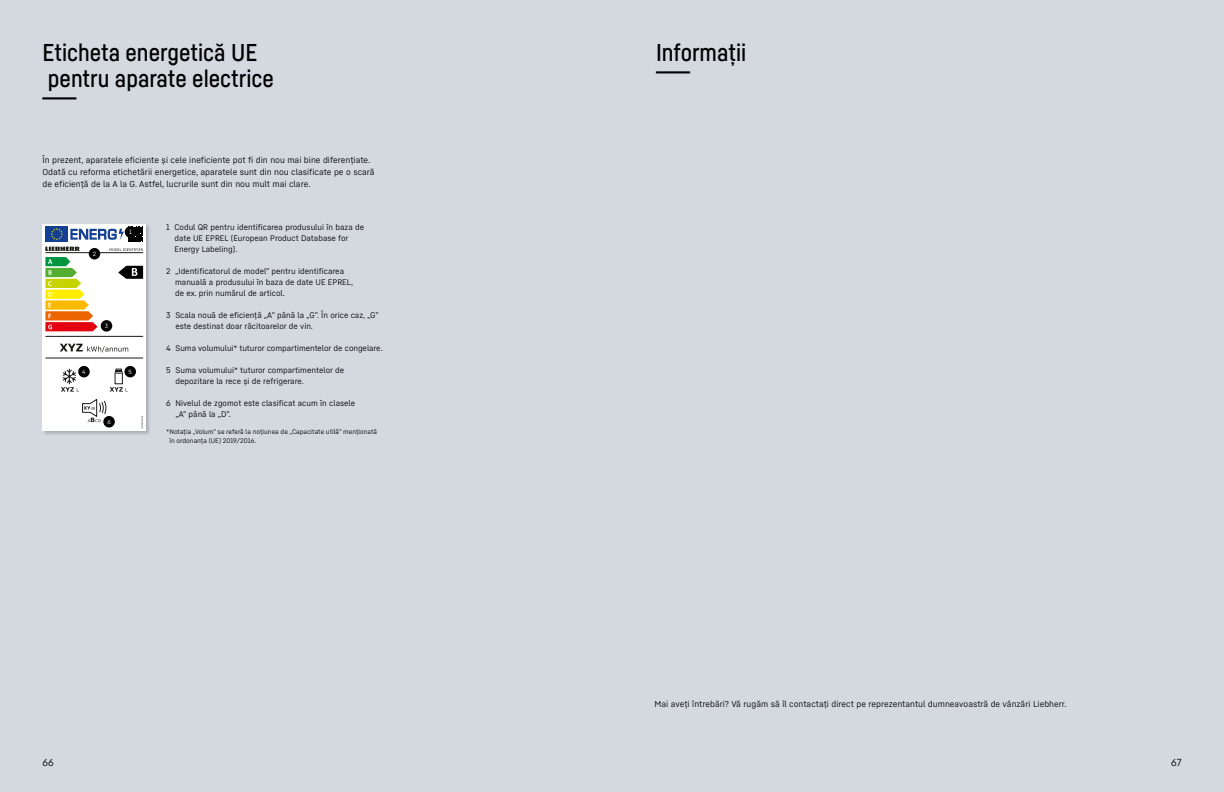
<style>
.page{position:relative;width:1224px;height:792px;background:#d4d9e0}
.page>*{position:absolute;margin:0;border:0;box-sizing:border-box;transform-origin:0 0}
.t1{font:24px/26px "Liebherr Head";color:#000}
.t2{font:10px "Liebherr Text";color:#000}
.t3{font:8.5px/12px "Liebherr Text";color:#000}
.t4{font:8px/11px "Liebherr Text";color:#000}
.t5{font:6.5px/9px "Liebherr Text";color:#000}
.t6{font:6px "Liebherr Text";color:#fff}
</style>
<div class="page">
<div style="left:41px;top:222px;width:110px;height:214px;background:#000;opacity:.2"></div>
<div style="left:43px;top:224px;width:103px;height:207px;background:#fff"></div>
<hr style="left:45px;top:253px;width:98px;height:1px;background:#1a1a18">
<svg style="left:45px;top:257px;width:53px;height:74px"></svg>
<hr style="left:45px;top:358px;width:98px;height:1px;background:#1a1a18">
<hr style="left:45px;top:336px;width:98px;height:1px;background:#1a1a18">
<svg style="left:141px;top:416px;width:2px;height:12px"></svg>
<svg style="left:61px;top:369px;width:18px;height:23px"></svg>
<svg style="left:110px;top:369px;width:18px;height:23px"></svg>
<svg style="left:82px;top:399px;width:24px;height:23px"></svg>
<svg style="left:60px;top:344px;width:68px;height:9px"></svg>
<svg style="left:118px;top:266px;width:25px;height:13px"></svg>
<svg style="left:45px;top:227px;width:98px;height:24px"></svg>
<div style="left:125px;top:226px;width:11px;height:12px;background:#000;border-radius:50%"></div>
<div style="left:89px;top:248px;width:11px;height:11px;background:#000;border-radius:50%"></div>
<div style="left:101px;top:320px;width:11px;height:12px;background:#000;border-radius:50%"></div>
<div style="left:78px;top:366px;width:12px;height:11px;background:#000;border-radius:50%"></div>
<div style="left:103px;top:416px;width:12px;height:12px;background:#000;border-radius:50%"></div>
<div style="left:124px;top:366px;width:12px;height:11px;background:#000;border-radius:50%"></div>
<h1 class="t1" style="left:43px;top:39px;width:233px">Eticheta energetică UE pentru aparate electrice ---</h1>
<h1 class="t1" style="left:656px;top:39px;width:92px">Informații ---</h1>
<p class="t3" style="left:43px;top:153px;width:334px">În prezent, aparatele eficiente și cele ineficiente pot fi din nou mai bine diferențiate.<br>Odată cu reforma etichetării energetice, aparatele sunt din nou clasificate pe o scară de eficiență de la A la G. Astfel, lucrurile sunt din nou mult mai clare.</p>
<p class="t4" style="left:174px;top:222px;width:191px;text-indent:-8px">1 Codul QR pentru identificarea produsului în baza de date UE EPREL (European Product Database for<br>Energy Labeling).</p>
<p class="t4" style="left:175px;top:266px;width:179px;text-indent:-9px">2 „Identificatorul de model” pentru identificarea manuală a produsului în baza de date UE EPREL, de ex. prin numărul de articol.</p>
<p class="t4" style="left:175px;top:310px;width:205px;text-indent:-9px">3 Scala nouă de eficiență „A” până la „G”. În orice caz, „G” este destinat doar răcitoarelor de vin.</p>
<p class="t4" style="left:166px;top:343px;width:218px">4 Suma volumului* tuturor compartimentelor de congelare.</p>
<p class="t4" style="left:175px;top:365px;width:170px;text-indent:-9px">5 Suma volumului* tuturor compartimentelor de depozitare la rece și de refrigerare.</p>
<p class="t4" style="left:175px;top:398px;width:181px;text-indent:-9px">6 Nivelul de zgomot este clasificat acum în clasele „A” până la „D”.</p>
<p class="t5" style="left:169px;top:427px;width:209px;text-indent:-3px">*Notația „Volum” se referă la noțiunea de „Capacitate utilă” menționată în ordonanța (UE) 2019/2016.</p>
<p class="t6" style="left:129px;top:228px;width:4px">1</p>
<p class="t6" style="left:93px;top:250px;width:5px">2</p>
<p class="t6" style="left:105px;top:322px;width:5px">3</p>
<p class="t6" style="left:82px;top:368px;width:5px">4</p>
<p class="t6" style="left:129px;top:368px;width:5px">5</p>
<p class="t6" style="left:108px;top:418px;width:5px">6</p>
<p class="t3" style="left:655px;top:698px;width:414px">Mai aveți întrebări? Vă rugăm să îl contactați direct pe reprezentantul dumneavoastră de vânzări Liebherr.</p>
<p class="t2" style="left:43px;top:756px;width:13px">66</p>
<p class="t2" style="left:1171px;top:756px;width:12px">67</p>
</div>
